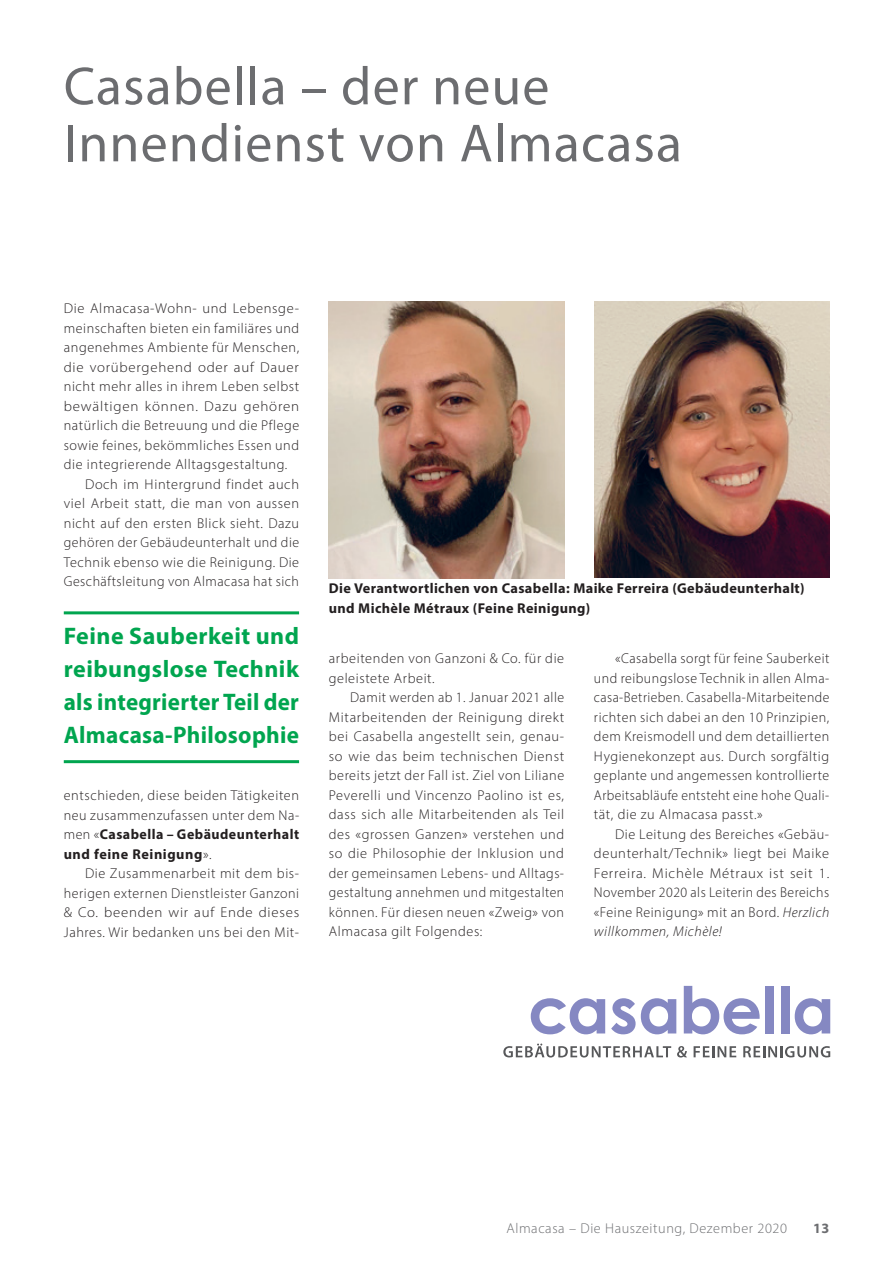
<style>
.page{position:relative;width:893px;height:1263px;background:#fff}
.page>*{position:absolute;margin:0;border:0;box-sizing:border-box;transform-origin:0 0}
.t1{font:54px/57px "Myriad Pro";letter-spacing:.02em;color:#6c6d70}
.t2{font:700 24px/33px "Myriad Pro";letter-spacing:.015em;color:#00a54f;text-align:justify}
.t3{font:300 14.25px/19.5px "Myriad Pro";letter-spacing:.04em;color:#231f20;text-align:justify}
.t4{font:700 14.25px/19.5px "Myriad Pro";letter-spacing:.025em;color:#231f20}
.t5{font:300 14.25px "Myriad Pro";letter-spacing:.04em;color:#6c6d70}
.t6{font:300 14.25px "Myriad Pro";letter-spacing:.04em;color:#231f20;scale:1.04 1}
.t7{font:300 14.25px "Myriad Pro";letter-spacing:.04em;color:#231f20;scale:1.05 1}
.t8{font:700 14.25px "Myriad Pro";color:#6c6d70}
.s1{font-weight:700}
.s2{font-style:italic}
</style>
<div class="page">
<img style="left:329px;top:302px;width:235px;height:276px">
<svg style="left:531px;top:998px;width:74px;height:36px"></svg>
<svg style="left:611px;top:998px;width:65px;height:36px"></svg>
<svg style="left:684px;top:986px;width:76px;height:48px"></svg>
<div style="left:766px;top:986px;width:8px;height:47px;background:#8588c2"></div>
<div style="left:781px;top:986px;width:9px;height:47px;background:#8588c2"></div>
<svg style="left:795px;top:998px;width:35px;height:36px"></svg>
<svg style="left:503px;top:1043px;width:168px;height:14px"></svg>
<svg style="left:677px;top:1046px;width:10px;height:11px"></svg>
<svg style="left:694px;top:1046px;width:42px;height:11px"></svg>
<svg style="left:743px;top:1046px;width:87px;height:11px"></svg>
<img style="left:595px;top:301px;width:234px;height:277px">
<hr style="left:64px;top:611px;width:235px;height:3px;background:#00a54f">
<hr style="left:64px;top:760px;width:235px;height:3px;background:#00a54f">
<h1 class="t1" style="left:64px;top:57px;width:620px">Casabella – der neue<br>Innendienst von Almacasa</h1>
<p class="t3" style="left:64px;top:298px;width:237px">Die Almacasa-Wohn- und Lebensge-</p>
<p class="t3" style="left:64px;top:318px;width:237px">meinschaften bieten ein familiäres und</p>
<p class="t3" style="left:64px;top:337px;width:237px">angenehmes Ambiente für Menschen,</p>
<p class="t6" style="left:64px;top:358px;width:228px">die vorübergehend oder auf Dauer</p>
<p class="t3" style="left:64px;top:376px;width:237px">nicht mehr alles in ihrem Leben selbst</p>
<p class="t7" style="left:64px;top:397px;width:226px">bewältigen können. Dazu gehören</p>
<p class="t3" style="left:64px;top:415px;width:237px">natürlich die Betreuung und die Pflege</p>
<p class="t3" style="left:64px;top:435px;width:237px">sowie feines, bekömmliches Essen und</p>
<p class="t3" style="left:64px;top:454px;width:225px">die integrierende Alltagsgestaltung.</p>
<p class="t3" style="left:85px;top:474px;width:215px">Doch im Hintergrund findet auch</p>
<p class="t3" style="left:64px;top:493px;width:237px">viel Arbeit statt, die man von aussen</p>
<p class="t3" style="left:64px;top:513px;width:237px">nicht auf den ersten Blick sieht. Dazu</p>
<p class="t3" style="left:64px;top:532px;width:237px">gehören der Gebäudeunterhalt und die</p>
<p class="t3" style="left:64px;top:552px;width:237px">Technik ebenso wie die Reinigung. Die</p>
<p class="t3" style="left:64px;top:571px;width:237px">Geschäftsleitung von Almacasa hat sich</p>
<h2 class="t2" style="left:64px;top:619px;width:237px">Feine Sauberkeit und reibungslose Technik als integrierter Teil der Almacasa-Philosophie</h2>
<p class="t3" style="left:64px;top:785px;width:237px">entschieden, diese beiden Tätigkeiten neu zusammenzufassen unter dem Na&shy;men «<span class="s1">Casabella – Gebäudeunterhalt und feine Reinigung</span>».</p>
<p class="t3" style="left:64px;top:863px;width:237px;text-indent:21px">Die Zusammenarbeit mit dem bis&shy;herigen externen Dienstleister Ganzoni &amp; Co. beenden wir auf Ende dieses Jahres. Wir bedanken uns bei den Mit-</p>
<p class="t4" style="left:329px;top:578px;width:477px">Die Verantwortlichen von Casabella: Maike Ferreira (Gebäudeunterhalt) und Michèle Métraux (Feine Reinigung)</p>
<p class="t3" style="left:329px;top:649px;width:237px">arbeitenden von Ganzoni &amp; Co. für die geleistete Arbeit.</p>
<p class="t3" style="left:329px;top:688px;width:237px;text-indent:21px">Damit werden ab 1. Januar 2021 alle Mitarbeitenden der Reinigung direkt bei Casabella angestellt sein, genau&shy;so wie das beim technischen Dienst bereits jetzt der Fall ist. Ziel von Liliane Peverelli und Vincenzo Paolino ist es, dass sich alle Mitarbeitenden als Teil des «grossen Ganzen» verstehen und so die Philosophie der Inklusion und der gemeinsamen Lebens- und Alltags&shy;gestaltung annehmen und mitgestalten können. Für diesen neuen «Zweig» von Almacasa gilt Folgendes:</p>
<p class="t3" style="left:594px;top:649px;width:237px;text-indent:21px">«Casabella sorgt für feine Sauberkeit und reibungslose Technik in allen Alma&shy;casa-Betrieben. Casabella-Mitarbeitende richten sich dabei an den 10 Prinzipien, dem Kreismodell und dem detaillierten Hygienekonzept aus. Durch sorgfältig geplante und angemessen kontrollierte Arbeitsabläufe entsteht eine hohe Quali&shy;tät, die zu Almacasa passt.»</p>
<p class="t3" style="left:594px;top:824px;width:237px;text-indent:21px">Die Leitung des Bereiches «Gebäu&shy;deunterhalt/Technik» liegt bei Maike Ferreira. Michèle Métraux ist seit 1.<br>November 2020 als Leiterin des Bereichs «Feine Reinigung» mit an Bord. <span class="s2">Herzlich willkommen, Michèle!</span></p>
<p class="t5" style="left:506px;top:1219px;width:282px">Almacasa – Die Hauszeitung, Dezember 2020</p>
<p class="t8" style="left:813px;top:1219px;width:18px">13</p>
</div>
